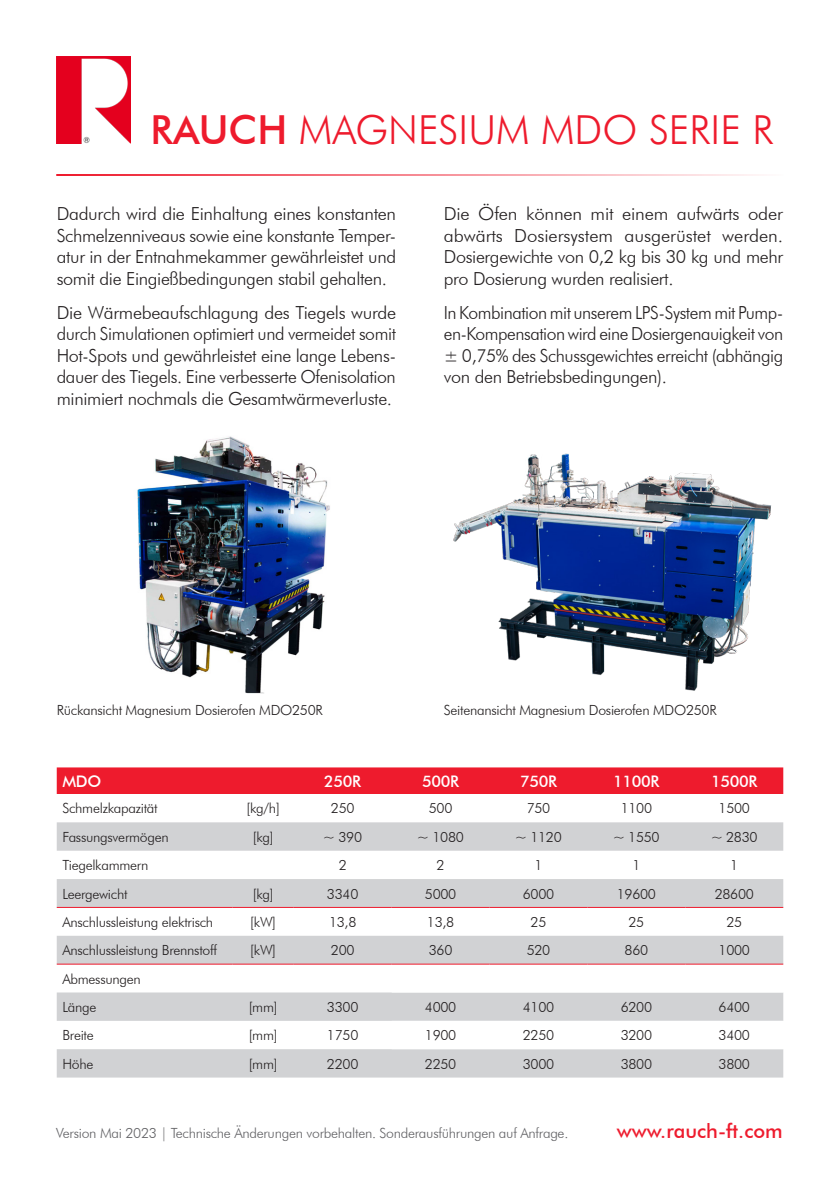
<style>
.page{position:relative;width:840px;height:1191px;background:#fff}
.page>*{position:absolute;margin:0;border:0;box-sizing:border-box;transform-origin:0 0}
.t1{font:300 40px "Futura BT";color:#ee1b2d}
.t2{font:500 20px "Futura BT";color:#ee1b2d}
.Body{font:300 18px/21.6px "Futura BT";letter-spacing:-.02em;color:#231f20;text-align:justify}
.Zelleninhalt{font:500 16px "Futura BT";letter-spacing:-.02em;color:#fff}
.Zelleninhalt-2{font:300 14px "Futura BT";letter-spacing:-.02em;color:#231f20}
.t3{font:300 14px "Futura BT";letter-spacing:-.02em;color:#636366}
.Bildbeschriftung{font:300 14px "Futura BT";letter-spacing:-.02em;color:#231f20}
.s1{font-weight:500}
</style>
<div class="page">
<img style="left:56px;top:57px;width:74px;height:86px">
<hr style="left:56px;top:174px;width:727px;height:2px;background:#ee1b2d">
<img style="left:137px;top:436px;width:193px;height:257px">
<img style="left:453px;top:453px;width:318px;height:238px">
<div style="left:57px;top:767px;width:725px;height:27px;background:#ee1b2d"></div>
<svg style="left:57px;top:822px;width:725px;height:255px;fill:#d1d2d4"></svg>
<svg style="left:391px;top:964px;width:391px;height:85px"></svg>
<hr style="left:57px;top:907px;width:175px;height:1px;background:#ee1b2d">
<hr style="left:232px;top:907px;width:61px;height:1px;background:#ee1b2d">
<hr style="left:293px;top:907px;width:98px;height:1px;background:#ee1b2d">
<hr style="left:391px;top:907px;width:98px;height:1px;background:#ee1b2d">
<hr style="left:489px;top:907px;width:98px;height:1px;background:#ee1b2d">
<hr style="left:587px;top:907px;width:98px;height:1px;background:#ee1b2d">
<hr style="left:685px;top:907px;width:97px;height:1px;background:#ee1b2d">
<hr style="left:57px;top:963px;width:175px;height:1px;background:#ee1b2d">
<hr style="left:232px;top:963px;width:61px;height:1px;background:#ee1b2d">
<hr style="left:293px;top:963px;width:98px;height:1px;background:#ee1b2d">
<hr style="left:391px;top:963px;width:98px;height:1px;background:#ee1b2d">
<hr style="left:489px;top:963px;width:98px;height:1px;background:#ee1b2d">
<hr style="left:587px;top:963px;width:98px;height:1px;background:#ee1b2d">
<hr style="left:685px;top:963px;width:97px;height:1px;background:#ee1b2d">
<h1 class="t1" style="left:150px;top:105px;width:624px"><span class="s1">RAUCH</span> MAGNESIUM MDO SERIE R</h1>
<p class="Body" style="left:57px;top:203px;width:341px">Dadurch wird die Einhaltung eines konstanten Schmelzenniveaus sowie eine konstante Temper&shy;atur in der Entnahmekammer gewährleistet und somit die Eingießbedingungen stabil gehalten.</p>
<p class="Body" style="left:57px;top:301px;width:341px">Die Wärmebeaufschlagung des Tiegels wurde durch Simulationen optimiert und vermeidet somit Hot-Spots und gewährleistet eine lange Lebens&shy;dauer des Tiegels. Eine verbesserte Ofenisolation minimiert nochmals die Gesamtwärmeverluste.</p>
<p class="Body" style="left:443px;top:203px;width:340px">Die Öfen können mit einem aufwärts oder abwärts Dosiersystem ausgerüstet werden.<br>Dosiergewichte von 0,2 kg bis 30 kg und mehr pro Dosierung wurden realisiert.</p>
<p class="Body" style="left:443px;top:301px;width:341px">In Kombination mit unserem LPS-System mit Pump&shy;en-Kompensation wird eine Dosiergenauigkeit von ± 0,75% des Schussgewichtes erreicht (abhängig von den Betriebsbedingungen).</p>
<p class="Bildbeschriftung" style="left:57px;top:701px;width:267px">Rückansicht Magnesium Dosierofen MDO250R</p>
<p class="Bildbeschriftung" style="left:443px;top:701px;width:274px">Seitenansicht Magnesium Dosierofen MDO250R</p>
<p class="Zelleninhalt" style="left:62px;top:771px;width:40px">MDO</p>
<p class="Zelleninhalt" style="left:324px;top:771px;width:38px">250R</p>
<p class="Zelleninhalt" style="left:422px;top:771px;width:38px">500R</p>
<p class="Zelleninhalt" style="left:519px;top:771px;width:38px">750R</p>
<p class="Zelleninhalt" style="left:613px;top:771px;width:48px">1100R</p>
<p class="Zelleninhalt" style="left:710px;top:771px;width:48px">1500R</p>
<p class="Zelleninhalt-2" style="left:62px;top:800px;width:97px">Schmelzkapazität</p>
<p class="Zelleninhalt-2" style="left:246px;top:800px;width:35px">[kg/h]</p>
<p class="Zelleninhalt-2" style="left:331px;top:800px;width:25px">250</p>
<p class="Zelleninhalt-2" style="left:428px;top:800px;width:25px">500</p>
<p class="Zelleninhalt-2" style="left:526px;top:800px;width:25px">750</p>
<p class="Zelleninhalt-2" style="left:620px;top:800px;width:33px">1100</p>
<p class="Zelleninhalt-2" style="left:718px;top:800px;width:33px">1500</p>
<p class="Zelleninhalt-2" style="left:62px;top:828px;width:108px">Fassungsvermögen</p>
<p class="Zelleninhalt-2" style="left:253px;top:828px;width:22px">[kg]</p>
<p class="Zelleninhalt-2" style="left:323px;top:828px;width:40px">~ 390</p>
<p class="Zelleninhalt-2" style="left:417px;top:828px;width:48px">~ 1080</p>
<p class="Zelleninhalt-2" style="left:515px;top:828px;width:48px">~ 1120</p>
<p class="Zelleninhalt-2" style="left:612px;top:828px;width:48px">~ 1550</p>
<p class="Zelleninhalt-2" style="left:710px;top:828px;width:48px">~ 2830</p>
<p class="Zelleninhalt-2" style="left:62px;top:856px;width:87px">Tiegelkammern</p>
<p class="Zelleninhalt-2" style="left:338px;top:856px;width:10px">2</p>
<p class="Zelleninhalt-2" style="left:436px;top:856px;width:10px">2</p>
<p class="Zelleninhalt-2" style="left:534px;top:856px;width:10px">1</p>
<p class="Zelleninhalt-2" style="left:632px;top:856px;width:10px">1</p>
<p class="Zelleninhalt-2" style="left:729px;top:856px;width:10px">1</p>
<p class="Zelleninhalt-2" style="left:62px;top:885px;width:67px">Leergewicht</p>
<p class="Zelleninhalt-2" style="left:253px;top:885px;width:22px">[kg]</p>
<p class="Zelleninhalt-2" style="left:327px;top:885px;width:33px">3340</p>
<p class="Zelleninhalt-2" style="left:424px;top:885px;width:33px">5000</p>
<p class="Zelleninhalt-2" style="left:522px;top:885px;width:33px">6000</p>
<p class="Zelleninhalt-2" style="left:616px;top:885px;width:41px">19600</p>
<p class="Zelleninhalt-2" style="left:714px;top:885px;width:41px">28600</p>
<p class="Zelleninhalt-2" style="left:62px;top:913px;width:152px">Anschlussleistung elektrisch</p>
<p class="Zelleninhalt-2" style="left:250px;top:913px;width:27px">[kW]</p>
<p class="Zelleninhalt-2" style="left:329px;top:913px;width:29px">13,8</p>
<p class="Zelleninhalt-2" style="left:426px;top:913px;width:29px">13,8</p>
<p class="Zelleninhalt-2" style="left:530px;top:913px;width:17px">25</p>
<p class="Zelleninhalt-2" style="left:628px;top:913px;width:17px">25</p>
<p class="Zelleninhalt-2" style="left:726px;top:913px;width:17px">25</p>
<p class="Zelleninhalt-2" style="left:62px;top:941px;width:156px">Anschlussleistung Brennstoff</p>
<p class="Zelleninhalt-2" style="left:250px;top:941px;width:27px">[kW]</p>
<p class="Zelleninhalt-2" style="left:331px;top:941px;width:25px">200</p>
<p class="Zelleninhalt-2" style="left:428px;top:941px;width:25px">360</p>
<p class="Zelleninhalt-2" style="left:526px;top:941px;width:25px">520</p>
<p class="Zelleninhalt-2" style="left:624px;top:941px;width:25px">860</p>
<p class="Zelleninhalt-2" style="left:718px;top:941px;width:33px">1000</p>
<p class="Zelleninhalt-2" style="left:62px;top:970px;width:80px">Abmessungen</p>
<p class="Zelleninhalt-2" style="left:62px;top:998px;width:36px">Länge</p>
<p class="Zelleninhalt-2" style="left:248px;top:998px;width:30px">[mm]</p>
<p class="Zelleninhalt-2" style="left:327px;top:998px;width:33px">3300</p>
<p class="Zelleninhalt-2" style="left:424px;top:998px;width:33px">4000</p>
<p class="Zelleninhalt-2" style="left:522px;top:998px;width:33px">4100</p>
<p class="Zelleninhalt-2" style="left:620px;top:998px;width:33px">6200</p>
<p class="Zelleninhalt-2" style="left:718px;top:998px;width:33px">6400</p>
<p class="Zelleninhalt-2" style="left:62px;top:1026px;width:33px">Breite</p>
<p class="Zelleninhalt-2" style="left:248px;top:1026px;width:30px">[mm]</p>
<p class="Zelleninhalt-2" style="left:327px;top:1026px;width:33px">1750</p>
<p class="Zelleninhalt-2" style="left:424px;top:1026px;width:33px">1900</p>
<p class="Zelleninhalt-2" style="left:522px;top:1026px;width:33px">2250</p>
<p class="Zelleninhalt-2" style="left:620px;top:1026px;width:33px">3200</p>
<p class="Zelleninhalt-2" style="left:718px;top:1026px;width:33px">3400</p>
<p class="Zelleninhalt-2" style="left:62px;top:1055px;width:32px">Höhe</p>
<p class="Zelleninhalt-2" style="left:248px;top:1055px;width:30px">[mm]</p>
<p class="Zelleninhalt-2" style="left:327px;top:1055px;width:33px">2200</p>
<p class="Zelleninhalt-2" style="left:424px;top:1055px;width:33px">2250</p>
<p class="Zelleninhalt-2" style="left:522px;top:1055px;width:33px">3000</p>
<p class="Zelleninhalt-2" style="left:620px;top:1055px;width:33px">3800</p>
<p class="Zelleninhalt-2" style="left:718px;top:1055px;width:33px">3800</p>
<p class="t3" style="left:56px;top:1124px;width:513px">Version Mai 2023 | Technische Änderungen vorbehalten. Sonderausführungen auf Anfrage.</p>
<p class="t2" style="left:616px;top:1118px;width:167px">www.rauch-ft.com</p>
</div>
